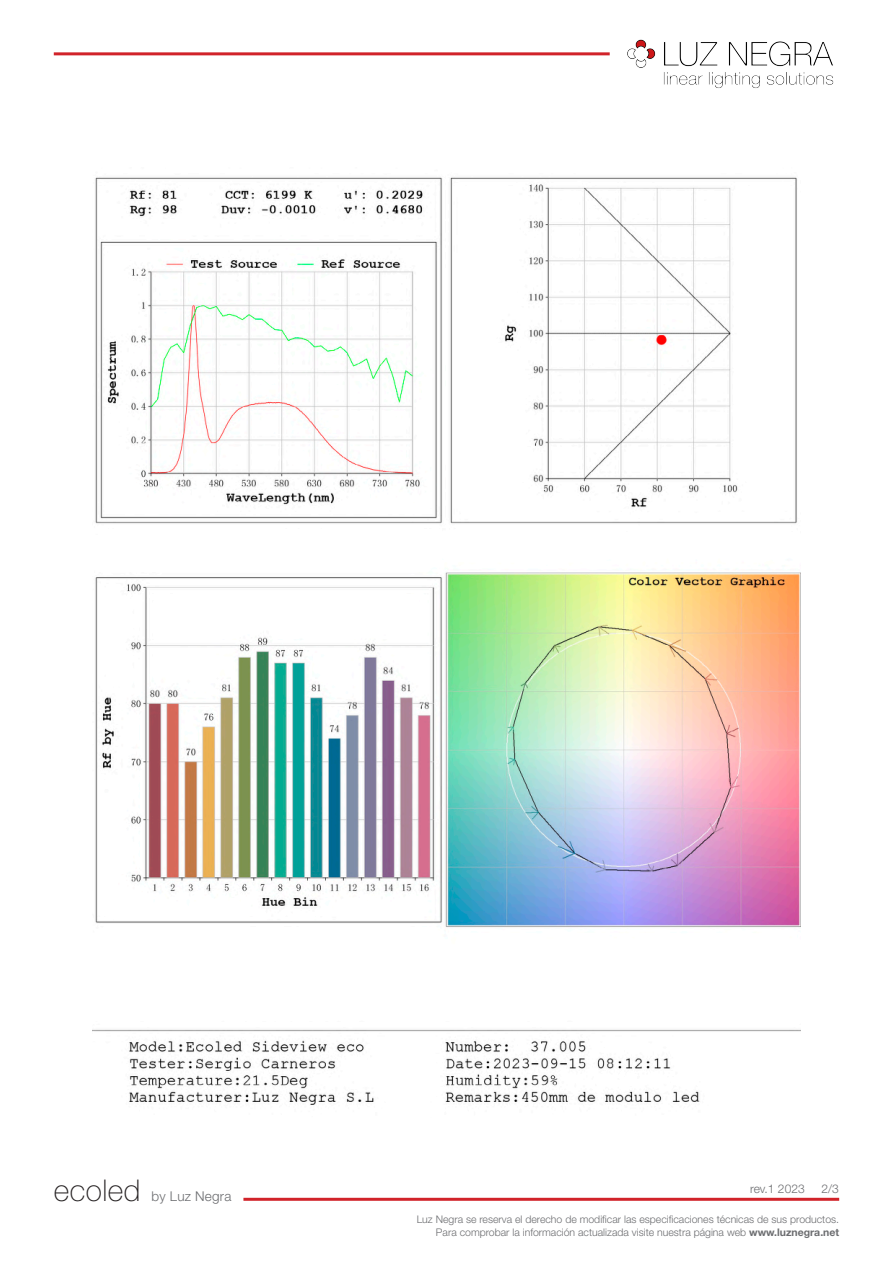
<style>
.page{position:relative;width:893px;height:1263px;background:#fff}
.page>*{position:absolute;margin:0;border:0;box-sizing:border-box;transform-origin:0 0}
.t1{font:100 30px "Helvetica Neue LT Std";letter-spacing:.015em;color:#231f20}
.t2{font:300 13.5px "Helvetica Neue LT Std";letter-spacing:.015em;color:#6c6d70}
.t3{font:300 12px "Helvetica Neue LT Std";color:#6c6d70}
.t4{font:300 10.5px "Helvetica Neue LT Std";color:#6c6d70}
.s1{font-weight:700}
</style>
<div class="page">
<hr style="left:54px;top:52px;width:556px;height:3px;background:#d1232a">
<hr style="left:243px;top:1198px;width:596px;height:3px;background:#d1232a">
<img style="left:627px;top:39px;width:207px;height:49px">
<img style="left:92px;top:177px;width:708px;height:928px">
<p class="t1" style="left:54px;top:1173px;width:88px">ecoled</p>
<p class="t2" style="left:152px;top:1188px;width:81px">by Luz Negra</p>
<p class="t3" style="left:750px;top:1181px;width:56px">rev.1 2023</p>
<p class="t3" style="left:822px;top:1181px;width:19px">2/3</p>
<p class="t4" style="left:417px;top:1213px;width:424px">Luz Negra se reserva el derecho de modificar las especificaciones técnicas de sus productos.</p>
<p class="t4" style="left:436px;top:1226px;width:405px">Para comprobar la información actualizada visite nuestra página web <span class="s1">www.luznegra.net</span></p>
</div>
